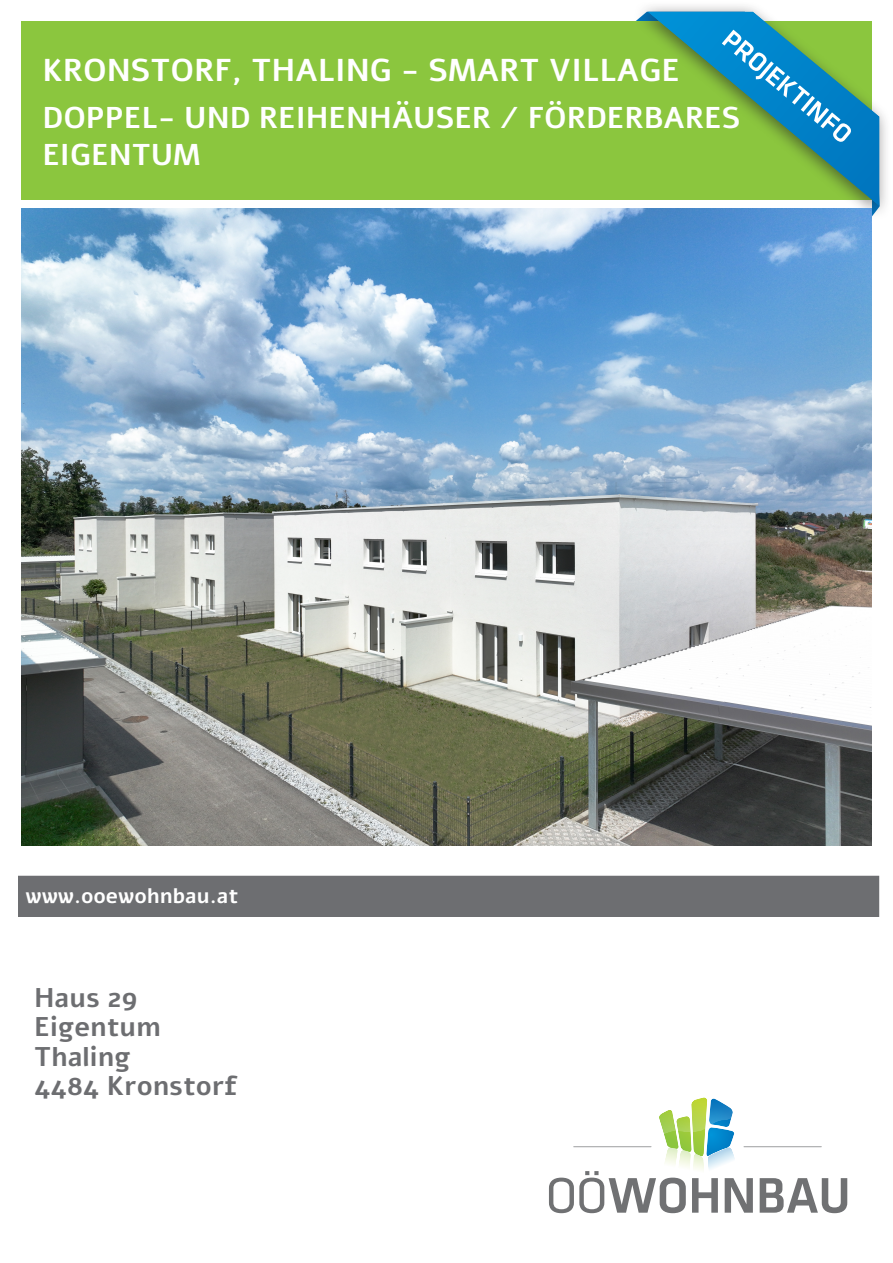
<style>
.page{position:relative;width:893px;height:1263px;background:#fff}
.page>*{position:absolute;margin:0;border:0;box-sizing:border-box;transform-origin:0 0}
.t1{font:700 31.5px "Alef";color:#fff}
.t2{font:700 30px/37.5px "Alef";color:#fff}
.t3{font:700 27px/29.5px "Alef";color:#6d6e71}
.t4{font:700 21px "Alef";color:#fff}
</style>
<div class="page">
<div style="left:21px;top:21px;width:851px;height:178px;background:#8bc63e"></div>
<hr style="left:744px;top:1146px;width:77px;height:1px;background:#9d9ea0">
<svg style="left:760px;top:1178px;width:87px;height:35px"></svg>
<svg style="left:549px;top:1097px;width:204px;height:116px"></svg>
<div style="left:633px;top:1px;width:258px;height:221px;background:#231f20;opacity:.55"></div>
<svg style="left:614px;top:12px;width:266px;height:210px"></svg>
<div style="left:26px;top:883px;width:846px;height:26px;background:#6d6e71"></div>
<div style="left:18px;top:876px;width:861px;height:41px;border:8px solid #6d6e71"></div>
<img style="left:21px;top:208px;width:851px;height:637px">
<div style="left:26px;top:883px;width:212px;height:26px;background:#6d6e71"></div>
<p class="t1" style="left:43px;top:49px;width:639px">KRONSTORF, THALING - SMART VILLAGE</p>
<p class="t2" style="left:43px;top:99px;width:699px">DOPPEL- UND REIHENHÄUSER / FÖRDERBARES<br>EIGENTUM</p>
<p class="t4" style="left:26px;top:882px;width:214px">www.ooewohnbau.at</p>
<p class="t3" style="left:34px;top:983px;width:205px">Haus 29<br>Eigentum<br>Thaling<br>4484 Kronstorf</p>
</div>
